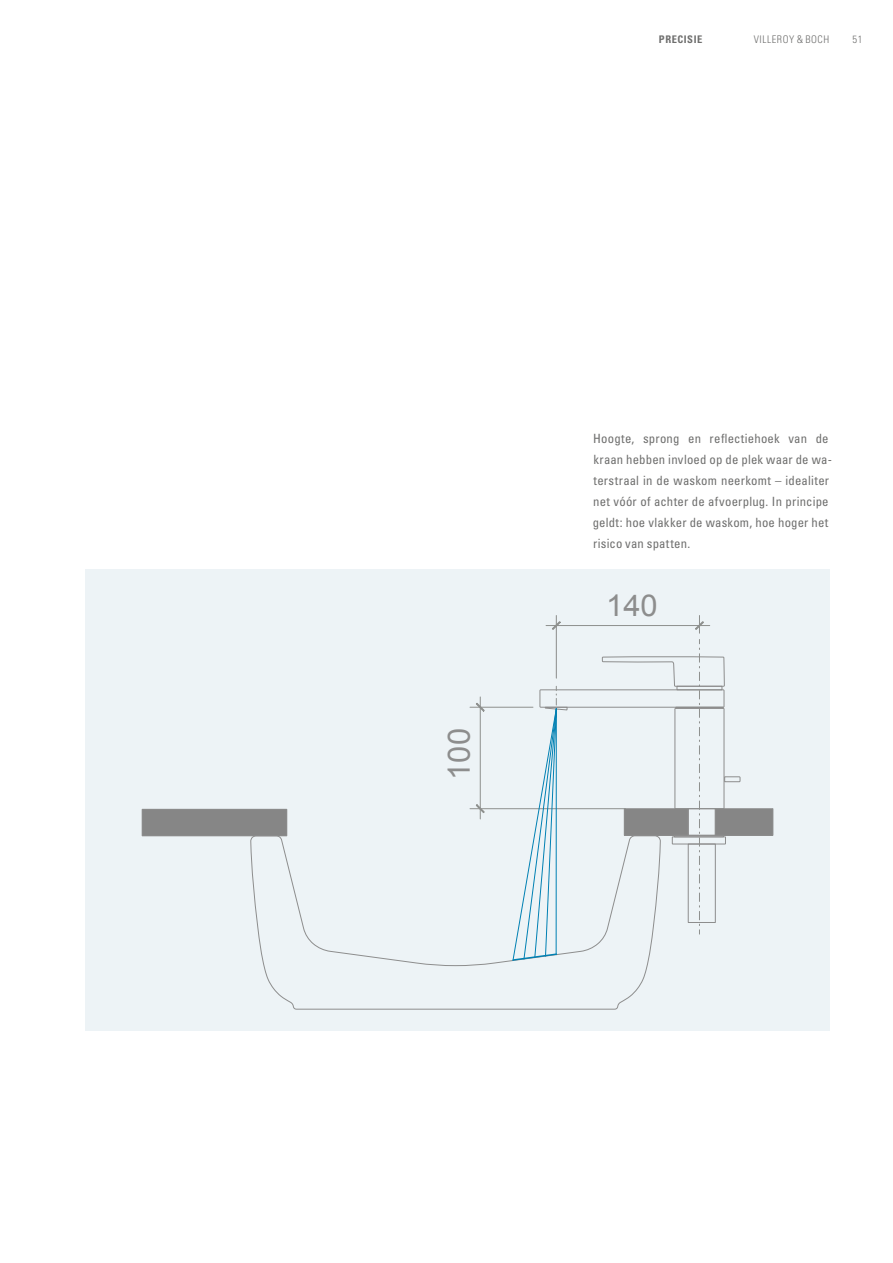
<style>
.page{position:relative;width:893px;height:1263px;background:#fff}
.page>*{position:absolute;margin:0;border:0;box-sizing:border-box;transform-origin:0 0}
.t1{font:30.75px "Arial";color:#8d8d8d}
.t2{font:30.15px "Arial";color:#8d8d8d}
.t3{font:condensed 12.75px/21px "Univers LT";letter-spacing:.015em;color:#6f6f6e}
.t4{font:300 condensed 10.5px "Univers LT";letter-spacing:.05em;color:#6f6f6e}
.t5{font:700 condensed 10.5px "Univers LT";letter-spacing:.05em;color:#6f6f6e}
</style>
<div class="page">
<div style="left:85px;top:569px;width:744px;height:462px;background:#edf3f6"></div>
<svg style="left:250px;top:811px;width:403px;height:198px"></svg>
<div style="left:715px;top:809px;width:58px;height:26px;background:#868686"></div>
<div style="left:715px;top:808px;width:58px;height:27px;border:1px solid #8d8d8d"></div>
<div style="left:142px;top:809px;width:145px;height:27px;background:#868686"></div>
<div style="left:540px;top:690px;width:184px;height:17px;border:1px solid #8d8d8d"></div>
<hr style="left:556px;top:615px;width:1px;height:63px;background:#8e908e">
<hr style="left:546px;top:625px;width:164px;height:1px;background:#8e908e">
<svg style="left:552px;top:621px;width:8px;height:9px"></svg>
<svg style="left:602px;top:615px;width:138px;height:319px"></svg>
<hr style="left:470px;top:707px;width:63px;height:1px;background:#8e908e">
<hr style="left:470px;top:808px;width:155px;height:1px;background:#8e908e">
<hr style="left:480px;top:697px;width:1px;height:122px;background:#8e908e">
<svg style="left:476px;top:804px;width:8px;height:9px"></svg>
<svg style="left:476px;top:703px;width:8px;height:8px"></svg>
<svg style="left:512px;top:686px;width:55px;height:276px"></svg>
<p class="t5" style="left:659px;top:32px;width:45px">PRECISIE</p>
<p class="t4" style="left:754px;top:33px;width:77px">VILLEROY &amp; BOCH</p>
<p class="t4" style="left:852px;top:33px;width:11px">51</p>
<h1 class="t1" style="left:439px;top:780px;width:53px;rotate:-90deg">100</h1>
<p class="t3" style="left:593px;top:427px;width:241px">Hoogte, sprong en reflectiehoek van de kraan hebben invloed op de plek waar de wa&shy;terstraal in de waskom neerkomt – idealiter net vóór of achter de afvoerplug. In principe geldt: hoe vlakker de waskom, hoe hoger het risico van spatten.</p>
<h2 class="t2" style="left:606px;top:585px;width:53px">140</h2>
</div>
